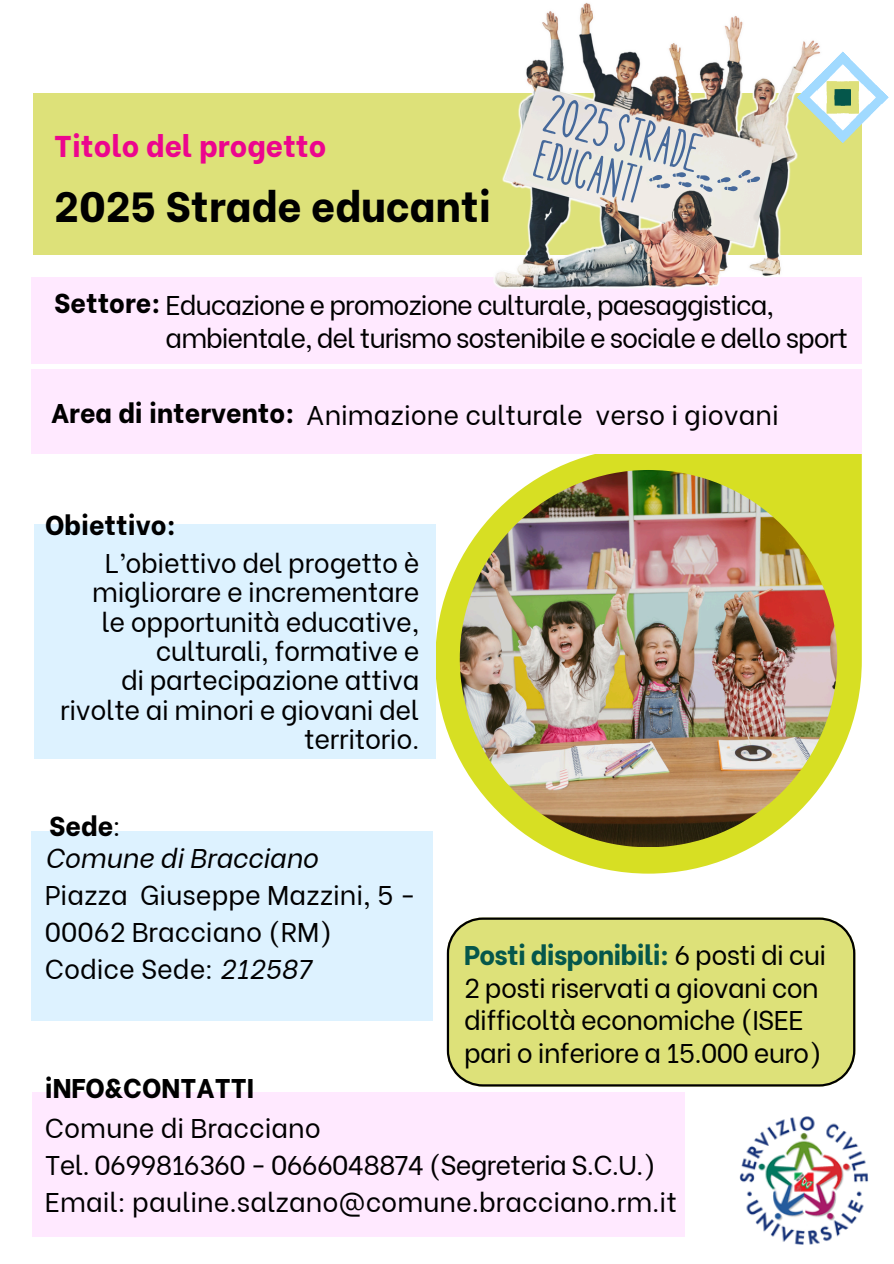
<style>
.page{position:relative;width:894px;height:1264px;background:#fff}
.page>*{position:absolute;margin:0;border:0;box-sizing:border-box;transform-origin:0 0}
.t1{font:57.75px "Handwrite";color:#46699b}
.t2{font:57px "Handwrite";color:#46699b}
.t3{font:800 42px "Be Vietnam";color:#000}
.t4{font:800 30px "Be Vietnam";color:#ec058e}
.t5{font:27px/29.2px "Be Vietnam";letter-spacing:-.015em;color:#000}
.t6{font:27px/33.8px "Be Vietnam";letter-spacing:-.04em;color:#000}
.t7{font:800 27px "Be Vietnam";color:#000}
.t8{font:italic 27px "Be Vietnam";color:#000}
.s1{font-weight:800}
.s2{font-weight:400}
.s3{font-style:italic}
.s4{font-weight:800;color:#05574b}
</style>
<div class="page">
<div style="left:31px;top:831px;width:402px;height:189px;background:#ddf2ff"></div>
<svg style="left:435px;top:454px;width:426px;height:419px"></svg>
<img style="left:459px;top:470px;width:378px;height:377px">
<div style="left:34px;top:524px;width:401px;height:235px;background:#ddf2ff"></div>
<div style="left:32px;top:277px;width:829px;height:86px;background:#ffe9ff"></div>
<div style="left:32px;top:1091px;width:652px;height:145px;background:#ffe9ff"></div>
<div style="left:32px;top:370px;width:829px;height:84px;background:#ffe9ff"></div>
<div style="left:34px;top:93px;width:827px;height:161px;background:#dde179"></div>
<svg style="left:822px;top:51px;width:66px;height:92px"></svg>
<div style="left:446px;top:917px;width:409px;height:169px;background:#dde179"></div>
<img style="left:739px;top:1116px;width:130px;height:129px">
<img style="left:492px;top:2px;width:330px;height:287px">
<svg style="left:648px;top:166px;width:113px;height:30px;background:#d1d4d6"></svg>
<p class="t4" style="left:54px;top:121px;width:273px">Titolo del progetto</p>
<p class="t3" style="left:54px;top:171px;width:438px">2025 Strade educanti</p>
<p class="t1" style="left:552px;top:86px;width:161px;rotate:15deg">2025STRADE</p>
<p class="t2" style="left:542px;top:131px;width:108px;rotate:15deg">EDUCANTI</p>
<p class="t7" style="left:54px;top:280px;width:108px">Settore:</p>
<p class="t6" style="left:166px;top:285px;width:683px">Educazione e promozione culturale, paesaggistica, ambientale, del turismo sostenibile e sociale e dello sport</p>
<p class="t5" style="left:51px;top:398px;width:729px"><span class="s1">Area di intervento:</span> Animazione culturale verso i giovani</p>
<h3 class="t7" style="left:45px;top:503px;width:132px">Obiettivo:</h3>
<h4 class="t5" style="left:92px;top:546px;width:328px;text-align:center">L’obiettivo del progetto è migliorare e incrementare</h4>
<p class="t5" style="left:101px;top:604px;width:319px;text-align:right">le opportunità educative, culturali, formative e</p>
<h4 class="t5" style="left:60px;top:663px;width:360px;text-align:right">di partecipazione attiva rivolte ai minori e giovani del territorio.</h4>
<h4 class="t7" style="left:49px;top:803px;width:73px">Sede<span class="s2">:</span></h4>
<p class="t8" style="left:45px;top:835px;width:274px">Comune di Bracciano</p>
<h2 class="t5" style="left:45px;top:873px;width:372px;line-height:37.2px">Piazza Giuseppe Mazzini, 5 -<br>00062 Bracciano (RM)</h2>
<h1 class="t5" style="left:45px;top:952px;width:268px">Codice Sede: <span class="s3">212587</span></h1>
<p class="t5" style="left:464px;top:936px;width:363px;line-height:32.7px"><span class="s4">Posti disponibili:</span> 6 posti di cui<br>2 posti riservati a giovani con difficoltà economiche (ISEE pari o inferiore a 15.000 euro)</p>
<h4 class="t7" style="left:45px;top:1065px;width:211px">iNFO&amp;CONTATTI</h4>
<p class="t5" style="left:45px;top:1110px;width:277px">Comune di Bracciano</p>
<p class="t5" style="left:45px;top:1147px;width:612px">Tel. 0699816360 - 0666048874 (Segreteria S.C.U.)</p>
<p class="t5" style="left:45px;top:1184px;width:633px">Email: pauline.salzano@comune.bracciano.rm.it</p>
</div>
